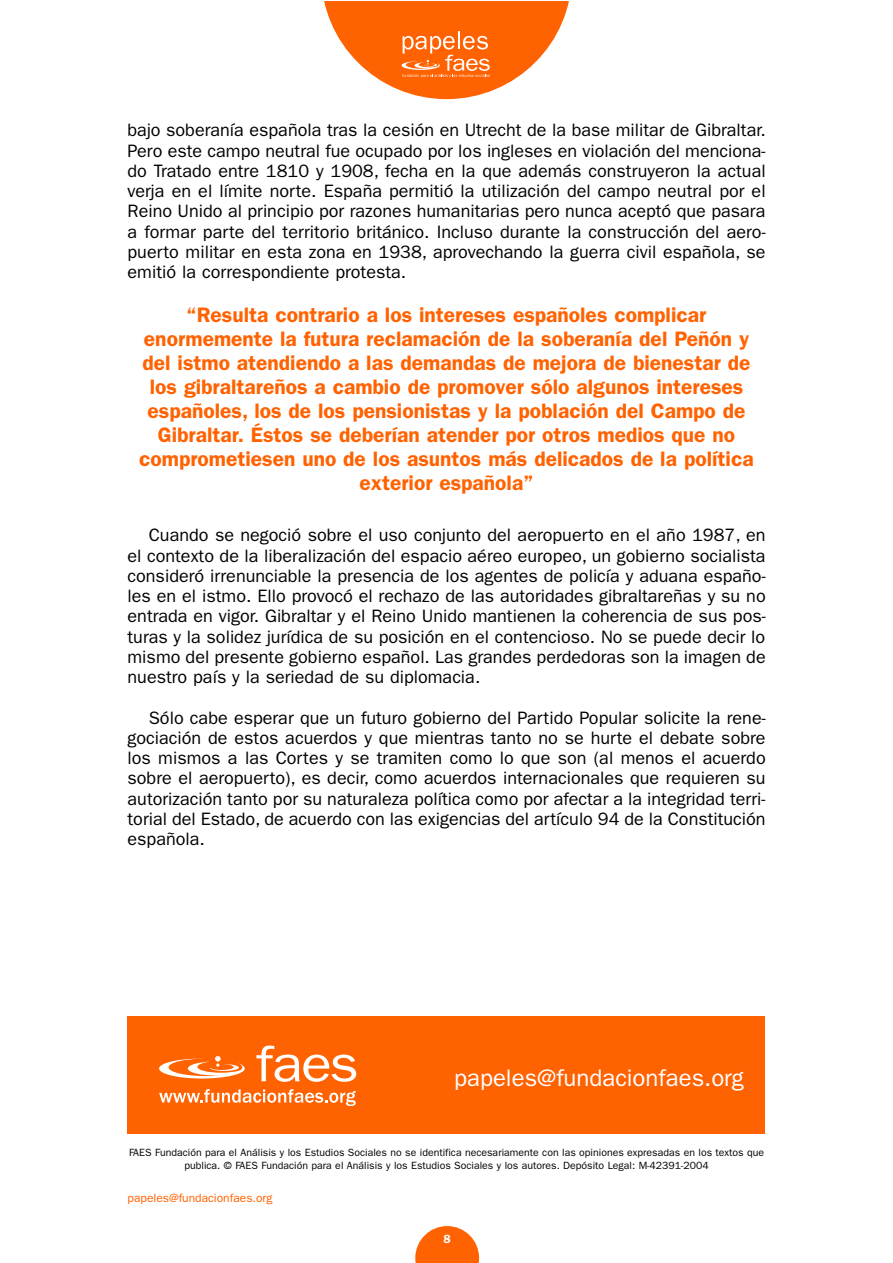
<style>
.page{position:relative;width:893px;height:1263px;background:#fff}
.page>*{position:absolute;margin:0;border:0;box-sizing:border-box;transform-origin:0 0}
.t1{font:24px "Franklin Gothic";color:#fff}
.t2{font:600 21px/24px "Franklin Gothic";color:#ff6200;text-align:center}
.t3{font:18px/20.2px "Franklin Gothic";color:#000;text-align:justify}
.t4{font:12px "Franklin Gothic";color:#ff6200}
.t5{font:600 12px "Franklin Gothic";color:#fff}
.t6{font:10.5px/13.5px "Franklin Gothic";color:#000;text-align:center}
</style>
<div class="page">
<svg style="left:415px;top:1226px;width:64px;height:37px"></svg>
<div style="left:128px;top:1017px;width:637px;height:117px;background:#ff6200"></div>
<svg style="left:159px;top:1089px;width:197px;height:17px"></svg>
<svg style="left:256px;top:1045px;width:100px;height:37px"></svg>
<svg style="left:159px;top:1056px;width:86px;height:22px"></svg>
<svg style="left:324px;top:1px;width:245px;height:98px"></svg>
<p class="t3" style="left:128px;top:122px;width:640px">bajo soberanía española tras la cesión en Utrecht de la base militar de Gibraltar.<br>Pero este campo neutral fue ocupado por los ingleses en violación del menciona&shy;do Tratado entre 1810 y 1908, fecha en la que además construyeron la actual verja en el límite norte. España permitió la utilización del campo neutral por el Reino Unido al principio por razones humanitarias pero nunca aceptó que pasara a formar parte del territorio británico. Incluso durante la construcción del aero&shy;puerto militar en esta zona en 1938, aprovechando la guerra civil española, se emitió la correspondiente protesta.</p>
<p class="t2" style="left:139px;top:305px;width:616px">“Resulta contrario a los intereses españoles complicar enormemente la futura reclamación de la soberanía del Peñón y del istmo atendiendo a las demandas de mejora de bienestar de los gibraltareños a cambio de promover sólo algunos intereses españoles, los de los pensionistas y la población del Campo de Gibraltar. Éstos se deberían atender por otros medios que no comprometiesen uno de los asuntos más delicados de la política exterior española”</p>
<p class="t3" style="left:128px;top:527px;width:640px;text-indent:21px">Cuando se negoció sobre el uso conjunto del aeropuerto en el año 1987, en el contexto de la liberalización del espacio aéreo europeo, un gobierno socialista consideró irrenunciable la presencia de los agentes de policía y aduana españo&shy;les en el istmo. Ello provocó el rechazo de las autoridades gibraltareñas y su no entrada en vigor. Gibraltar y el Reino Unido mantienen la coherencia de sus pos&shy;turas y la solidez jurídica de su posición en el contencioso. No se puede decir lo mismo del presente gobierno español. Las grandes perdedoras son la imagen de nuestro país y la seriedad de su diplomacia.</p>
<p class="t3" style="left:128px;top:709px;width:640px;text-indent:21px">Sólo cabe esperar que un futuro gobierno del Partido Popular solicite la rene&shy;gociación de estos acuerdos y que mientras tanto no se hurte el debate sobre los mismos a las Cortes y se tramiten como lo que son (al menos el acuerdo sobre el aeropuerto), es decir, como acuerdos internacionales que requieren su autorización tanto por su naturaleza política como por afectar a la integridad terri&shy;torial del Estado, de acuerdo con las exigencias del artículo 94 de la Constitución española.</p>
<h1 class="t1" style="left:454px;top:1069px;width:291px">papeles@fundacionfaes.org</h1>
<p class="t6" style="left:129px;top:1146px;width:637px">FAES Fundación para el Análisis y los Estudios Sociales no se identifica necesariamente con las opiniones expresadas en los textos que publica. © FAES Fundación para el Análisis y los Estudios Sociales y los autores. Depósito Legal: M-42391-2004</p>
<p class="t4" style="left:128px;top:1194px;width:146px">papeles@fundacionfaes.org</p>
<p class="t5" style="left:444px;top:1234px;width:9px">8</p>
</div>
